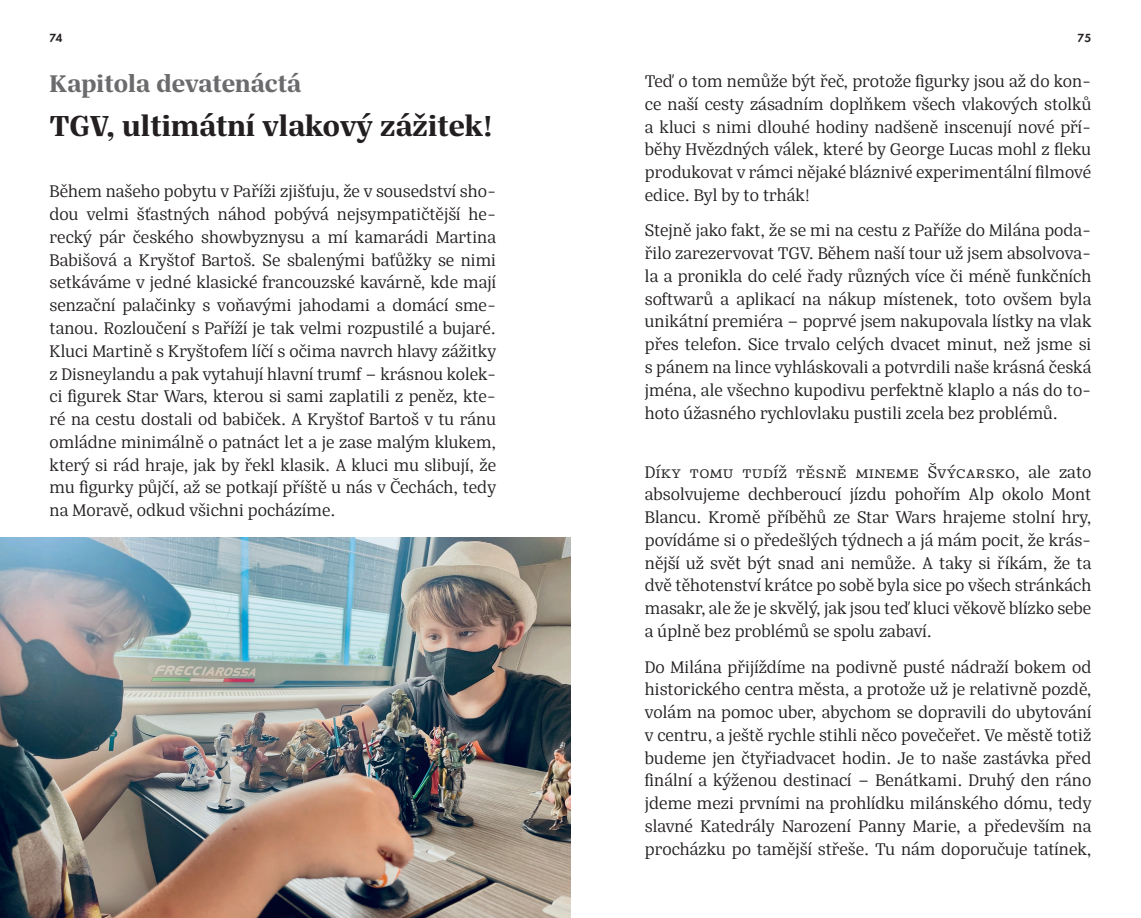
<style>
.page{position:relative;width:1141px;height:918px;background:#fff}
.page>*{position:absolute;margin:0;border:0;box-sizing:border-box;transform-origin:0 0}
.t1{font:700 31.5px "Silva Text";color:#231f20}
.t2{font:700 26.25px "Silva Text";color:#6b6b6e}
.t3{font:300 18.38px/22.8px "Silva Text";color:#231f20;text-align:justify}
.t4{font:600 12.25px "Futura TOT";color:#231f20}
</style>
<div class="page">
<img style="left:0;top:537px;width:571px;height:381px">
<p class="t4" style="left:50px;top:32px;width:14px">74</p>
<h2 class="t2" style="left:50px;top:74px;width:253px">Kapitola devatenáctá</h2>
<h1 class="t1" style="left:50px;top:115px;width:444px">TGV, ultimátní vlakový zážitek!</h1>
<p class="t3" style="left:50px;top:182px;width:448px">Během našeho pobytu v Paříži zjišťuju, že v sousedství sho&shy;dou velmi šťastných náhod pobývá nejsympatičtější he&shy;recký pár českého showbyznysu a mí kamarádi Martina Babišová a Kryštof Bartoš. Se sbalenými baťůžky se nimi setkáváme v jedné klasické francouzské kavárně, kde mají senzační palačinky s voňavými jahodami a domácí sme&shy;tanou. Rozloučení s Paříží je tak velmi rozpustilé a bujaré.<br>Kluci Martině s Kryštofem líčí s očima navrch hlavy zážitky z Disneylandu a pak vytahují hlavní trumf – krásnou kolek&shy;ci figurek Star Wars, kterou si sami zaplatili z peněz, kte&shy;ré na cestu dostali od babiček. A Kryštof Bartoš v tu ránu omládne minimálně o patnáct let a je zase malým klukem, který si rád hraje, jak by řekl klasik. A kluci mu slibují, že mu figurky půjčí, až se potkají příště u nás v Čechách, tedy na Moravě, odkud všichni pocházíme.</p>
<p class="t4" style="left:1077px;top:32px;width:15px">75</p>
<p class="t3" style="left:645px;top:71px;width:448px">Teď o tom nemůže být řeč, protože figurky jsou až do kon&shy;ce naší cesty zásadním doplňkem všech vlakových stolků a kluci s nimi dlouhé hodiny nadšeně inscenují nové pří&shy;běhy Hvězdných válek, které by George Lucas mohl z fleku produkovat v rámci nějaké bláznivé experimentální filmové edice. Byl by to trhák!</p>
<p class="t3" style="left:645px;top:221px;width:448px">Stejně jako fakt, že se mi na cestu z Paříže do Milána poda&shy;řilo zarezervovat TGV. Během naší tour už jsem absolvova&shy;la a pronikla do celé řady různých více či méně funkčních softwarů a aplikací na nákup místenek, toto ovšem byla unikátní premiéra – poprvé jsem nakupovala lístky na vlak přes telefon. Sice trvalo celých dvacet minut, než jsme si s pánem na lince vyhláskovali a potvrdili naše krásná česká jména, ale všechno kupodivu perfektně klaplo a nás do to&shy;hoto úžasného rychlovlaku pustili zcela bez problémů.</p>
<p class="t3" style="left:645px;top:462px;width:448px">DÍKY TOMU TUDÍŽ TĚSNĚ MINEME ŠVÝCARSKO, ale zato absolvujeme dechberoucí jízdu pohořím Alp okolo Mont Blancu. Kromě příběhů ze Star Wars hrajeme stolní hry, povídáme si o předešlých týdnech a já mám pocit, že krás&shy;nější už svět být snad ani nemůže. A taky si říkám, že ta dvě těhotenství krátce po sobě byla sice po všech stránkách masakr, ale že je skvělý, jak jsou teď kluci věkově blízko sebe a úplně bez problémů se spolu zabaví.</p>
<p class="t3" style="left:645px;top:657px;width:448px">Do Milána přĳíždíme na podivně pusté nádraží bokem od historického centra města, a protože už je relativně pozdě, volám na pomoc uber, abychom se dopravili do ubytování v centru, a ještě rychle stihli něco povečeřet. Ve městě totiž budeme jen čtyřiadvacet hodin. Je to naše zastávka před finální a kýženou destinací – Benátkami. Druhý den ráno jdeme mezi prvními na prohlídku milánského dómu, tedy slavné Katedrály Narození Panny Marie, a především na procházku po tamější střeše. Tu nám doporučuje tatínek,</p>
</div>
